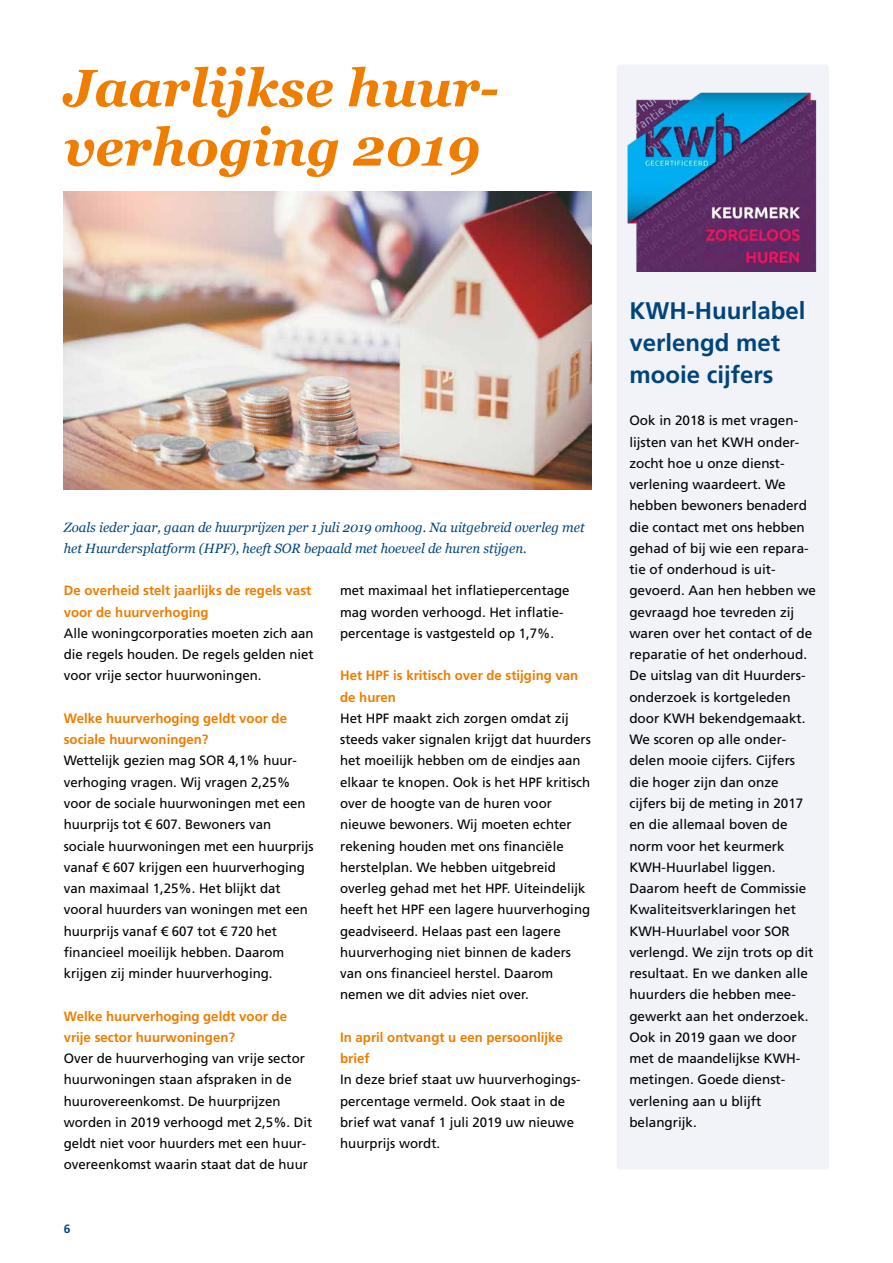
<style>
.page{position:relative;width:893px;height:1263px;background:#fff}
.page>*{position:absolute;margin:0;border:0;box-sizing:border-box;transform-origin:0 0}
.t1{font:italic 700 52.5px/59.2px "Georgia";color:#ef7d00}
.t2{font:700 24px/32px "Frutiger LT Std";color:#00447e}
.t3{font:13.5px/21.3px "Frutiger LT Std";color:#000}
.t4{font:700 13.5px/21.3px "Frutiger LT Std";color:#ef7d00}
.t5{font:italic 13.5px/21.3px "Georgia";color:#00447e}
.t6{font:700 12px "Frutiger LT Std";color:#00447e}
</style>
<div class="page">
<img style="left:64px;top:191px;width:527px;height:298px">
<div style="left:617px;top:65px;width:212px;height:1104px;background:#f1f3f9;border-radius:4px"></div>
<img style="left:627px;top:92px;width:190px;height:179px">
<h1 class="t1" style="left:64px;top:56px;width:437px">Jaarlijkse huur&shy;verhoging 2019</h1>
<p class="t5" style="left:64px;top:516px;width:522px">Zoals ieder jaar, gaan de huurprijzen per 1 juli 2019 omhoog. Na uitgebreid overleg met het Huurdersplatform (HPF), heeft SOR bepaald met hoeveel de huren stijgen.</p>
<p class="t4" style="left:64px;top:580px;width:249px">De overheid stelt jaarlijks de regels vast voor de huurverhoging</p>
<p class="t3" style="left:64px;top:623px;width:251px;text-align:justify">Alle woningcorporaties moeten zich aan die regels houden. De regels gelden niet voor vrije sector huurwoningen.</p>
<p class="t4" style="left:64px;top:708px;width:225px">Welke huurverhoging geldt voor de sociale huurwoningen?</p>
<p class="t3" style="left:64px;top:750px;width:251px">Wettelijk gezien mag SOR 4,1% huur&shy;verhoging vragen. Wij vragen 2,25% voor de sociale huurwoningen met een huurprijs tot € 607. Bewoners van sociale huurwoningen met een huurprijs vanaf € 607 krijgen een huurverhoging van maximaal 1,25%. Het blijkt dat vooral huurders van woningen met een huurprijs vanaf € 607 tot € 720 het financieel moeilijk hebben. Daarom krijgen zij minder huurverhoging.</p>
<p class="t4" style="left:64px;top:1005px;width:225px">Welke huurverhoging geldt voor de vrije sector huurwoningen?</p>
<p class="t3" style="left:64px;top:1048px;width:250px">Over de huurverhoging van vrije sector huurwoningen staan afspraken in de huurovereenkomst. De huurprijzen worden in 2019 verhoogd met 2,5%. Dit geldt niet voor huurders met een huur&shy;overeenkomst waarin staat dat de huur</p>
<p class="t3" style="left:340px;top:580px;width:231px">met maximaal het inflatiepercentage mag worden verhoogd. Het inflatie&shy;percentage is vastgesteld op 1,7%.</p>
<p class="t4" style="left:340px;top:665px;width:240px">Het HPF is kritisch over de stijging van de huren</p>
<p class="t3" style="left:340px;top:708px;width:252px">Het HPF maakt zich zorgen omdat zij steeds vaker signalen krijgt dat huurders het moeilijk hebben om de eindjes aan elkaar te knopen. Ook is het HPF kritisch over de hoogte van de huren voor nieuwe bewoners. Wij moeten echter rekening houden met ons financiële herstelplan. We hebben uitgebreid overleg gehad met het HPF. Uiteindelijk heeft het HPF een lagere huurverhoging geadviseerd. Helaas past een lagere huurverhoging niet binnen de kaders van ons financieel herstel. Daarom nemen we dit advies niet over.</p>
<p class="t4" style="left:340px;top:1026px;width:224px">In april ontvangt u een persoonlijke brief</p>
<p class="t3" style="left:340px;top:1069px;width:242px">In deze brief staat uw huurverhogings&shy;percentage vermeld. Ook staat in de brief wat vanaf 1 juli 2019 uw nieuwe huurprijs wordt.</p>
<p class="t6" style="left:64px;top:1222px;width:8px">6</p>
<h2 class="t2" style="left:629px;top:295px;width:178px">KWH-Huurlabel verlengd met mooie cijfers</h2>
<p class="t3" style="left:629px;top:410px;width:188px">Ook in 2018 is met vragen&shy;lijsten van het KWH onder&shy;zocht hoe u onze dienst&shy;verlening waardeert. We hebben bewoners benaderd die contact met ons hebben gehad of bij wie een repara&shy;tie of onderhoud is uit&shy;gevoerd. Aan hen hebben we gevraagd hoe tevreden zij waren over het contact of de reparatie of het onderhoud.<br>De uitslag van dit Huurders&shy;onderzoek is kortgeleden door KWH bekendgemaakt.<br>We scoren op alle onder&shy;delen mooie cijfers. Cijfers die hoger zijn dan onze cijfers bij de meting in 2017 en die allemaal boven de norm voor het keurmerk<br>KWH-Huurlabel liggen.<br>Daarom heeft de Commissie<br>Kwaliteitsverklaringen het<br>KWH-Huurlabel voor SOR verlengd. We zijn trots op dit resultaat. En we danken alle huurders die hebben mee&shy;gewerkt aan het onderzoek.<br>Ook in 2019 gaan we door met de maandelijkse KWH&shy;metingen. Goede dienst&shy;verlening aan u blijft belangrijk.</p>
</div>
